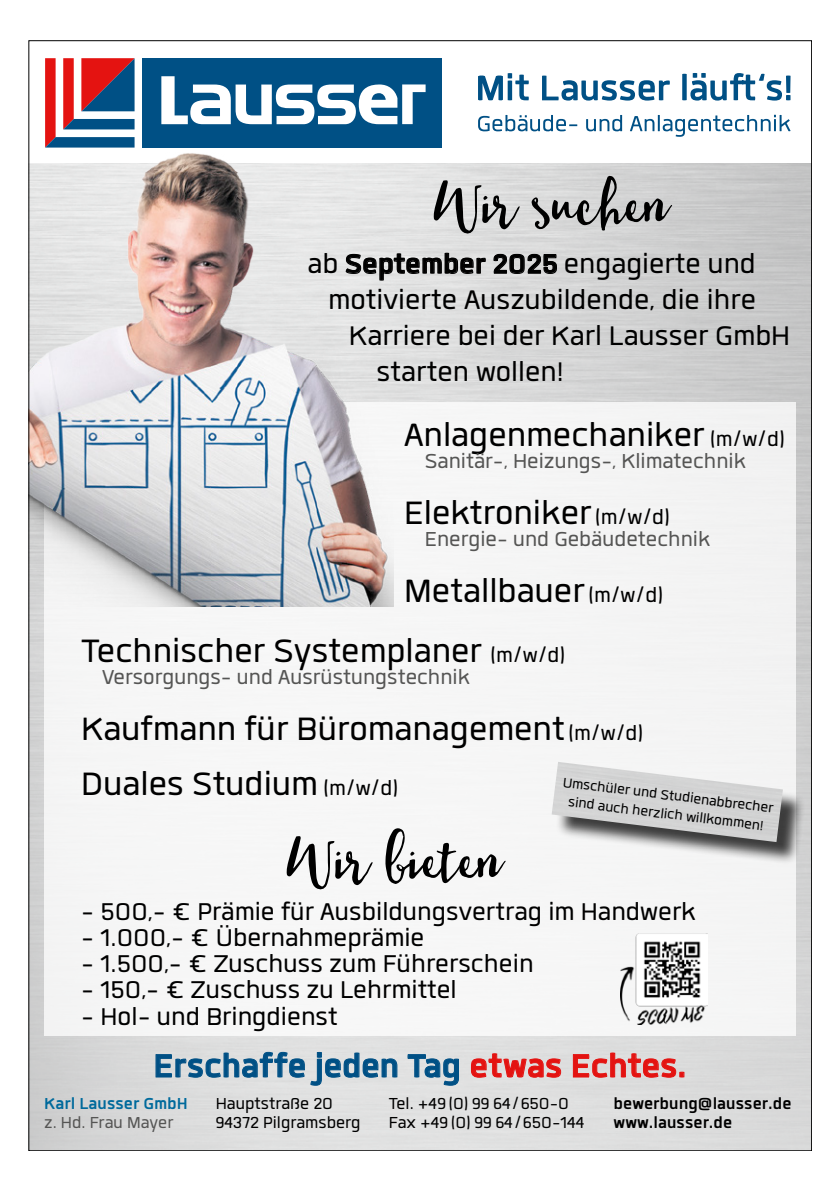
<style>
.page{position:relative;width:840px;height:1191px;background:#fff}
.page>*{position:absolute;margin:0;border:0;box-sizing:border-box;transform-origin:0 0}
.t1{font:67.2px "Honey Cream";color:#000}
.t2{font:44.8px/60.4px "Quan";color:#000}
.t3{font:700 44.8px "Quan";color:#005085}
.t4{font:37.2px "Quan";color:#000}
.t5{font:33.6px "Quan";color:#000}
.t6{font:28px "Quan";color:#555554}
.t7{font:22px/18.4px "Quan";color:#000}
.t8{font:700 22px/18.4px "Quan";color:#000}
.t9{font:700 22px "Quan";color:#006a9c}
.t10{font:22px "Quan";color:#555554}
.t11{font:18.6px/18.6px "Quan";color:#000;text-align:center}
.s1{font-weight:700}
.s2{font-size:28px}
.s3{color:#e41311}
</style>
<div class="page">
<svg style="left:45px;top:58px;width:89px;height:40px"></svg>
<div style="left:142px;top:58px;width:299px;height:90px;background:#005085"></div>
<svg style="left:161px;top:76px;width:264px;height:48px"></svg>
<svg style="left:478px;top:73px;width:312px;height:28px"></svg>
<svg style="left:478px;top:115px;width:312px;height:22px"></svg>
<img style="left:30px;top:164px;width:779px;height:984px">
<svg style="left:393px;top:252px;width:93px;height:29px;background:#b6b6b6"></svg>
<svg style="left:492px;top:253px;width:65px;height:28px;background:#ababab"></svg>
<div style="left:44px;top:402px;width:751px;height:634px;background:#f6f6f6"></div>
<svg style="left:156px;top:1052px;width:148px;height:25px;background:#b1c1cc"></svg>
<svg style="left:310px;top:1052px;width:87px;height:33px;background:#bbc9d1"></svg>
<svg style="left:407px;top:1054px;width:51px;height:31px;background:#b8c7d0"></svg>
<svg style="left:471px;top:1053px;width:89px;height:24px;background:#dfb3b3"></svg>
<svg style="left:572px;top:1052px;width:111px;height:25px;background:#ddb5b5"></svg>
<img style="left:30px;top:98px;width:363px;height:508px">
<img style="left:620px;top:933px;width:87px;height:91px">
<div style="left:554px;top:765px;width:251px;height:99px;background:#000;opacity:.75"></div>
<img style="left:552px;top:762px;width:230px;height:80px">
<h1 class="t1" style="left:434px;top:168px;width:236px">Wir suchen</h1>
<p class="t4" style="left:307px;top:246px;width:449px">ab <span class="s1">September 2025</span> engagierte und</p>
<p class="t4" style="left:328px;top:282px;width:429px">motivierte Auszubildende, die ihre</p>
<p class="t4" style="left:349px;top:318px;width:442px">Karriere bei der Karl Lausser GmbH</p>
<p class="t4" style="left:376px;top:355px;width:188px">starten wollen!</p>
<h2 class="t2" style="left:404px;top:404px;width:382px">Anlagenmechaniker <span class="s2">(m/w/d)</span></h2>
<p class="t6" style="left:424px;top:448px;width:322px">Sanitär-, Heizungs-, Klimatechnik</p>
<h2 class="t2" style="left:404px;top:482px;width:267px">Elektroniker<span class="s2">(m/w/d)</span></h2>
<p class="t6" style="left:424px;top:526px;width:287px">Energie- und Gebäudetechnik</p>
<h2 class="t2" style="left:81px;top:559px;width:583px;text-indent:322px">Metallbauer<span class="s2">(m/w/d)<br></span>Technischer Systemplaner <span class="s2">(m/w/d)</span></h2>
<p class="t6" style="left:102px;top:664px;width:369px">Versorgungs- und Ausrüstungstechnik</p>
<h2 class="t2" style="left:81px;top:700px;width:563px;line-height:55.4px">Kaufmann für Büromanagement<span class="s2">(m/w/d)<br></span>Duales Studium <span class="s2">(m/w/d)</span></h2>
<h1 class="t1" style="left:287px;top:823px;width:217px">Wir bieten</h1>
<p class="t5" style="left:81px;top:896px;width:615px">- 500,- € Prämie für Ausbildungsvertrag im Handwerk</p>
<p class="t5" style="left:81px;top:922px;width:344px">- 1.000,- € Übernahmeprämie</p>
<p class="t5" style="left:81px;top:948px;width:453px">- 1.500,- € Zuschuss zum Führerschein</p>
<p class="t5" style="left:81px;top:974px;width:377px">- 150,- € Zuschuss zu Lehrmittel</p>
<p class="t5" style="left:81px;top:1000px;width:258px">- Hol- und Bringdienst</p>
<p class="t11" style="left:563px;top:772px;width:213px;rotate:7deg">Umschüler und Studienabbrecher sind auch herzlich willkommen!</p>
<h2 class="t3" style="left:153px;top:1044px;width:534px">Erschaffe jeden Tag <span class="s3">etwas Echtes.</span></h2>
<p class="t9" style="left:44px;top:1093px;width:145px">Karl Lausser GmbH</p>
<p class="t10" style="left:44px;top:1111px;width:131px">z. Hd. Frau Mayer</p>
<p class="t7" style="left:215px;top:1094px;width:146px">Hauptstraße 20<br>94372 Pilgramsberg</p>
<p class="t7" style="left:388px;top:1094px;width:197px">Tel. +49(0) 99 64/650-0<br>Fax +49(0) 99 64/650-144</p>
<p class="t8" style="left:613px;top:1094px;width:179px">bewerbung@lausser.de www.lausser.de</p>
</div>
